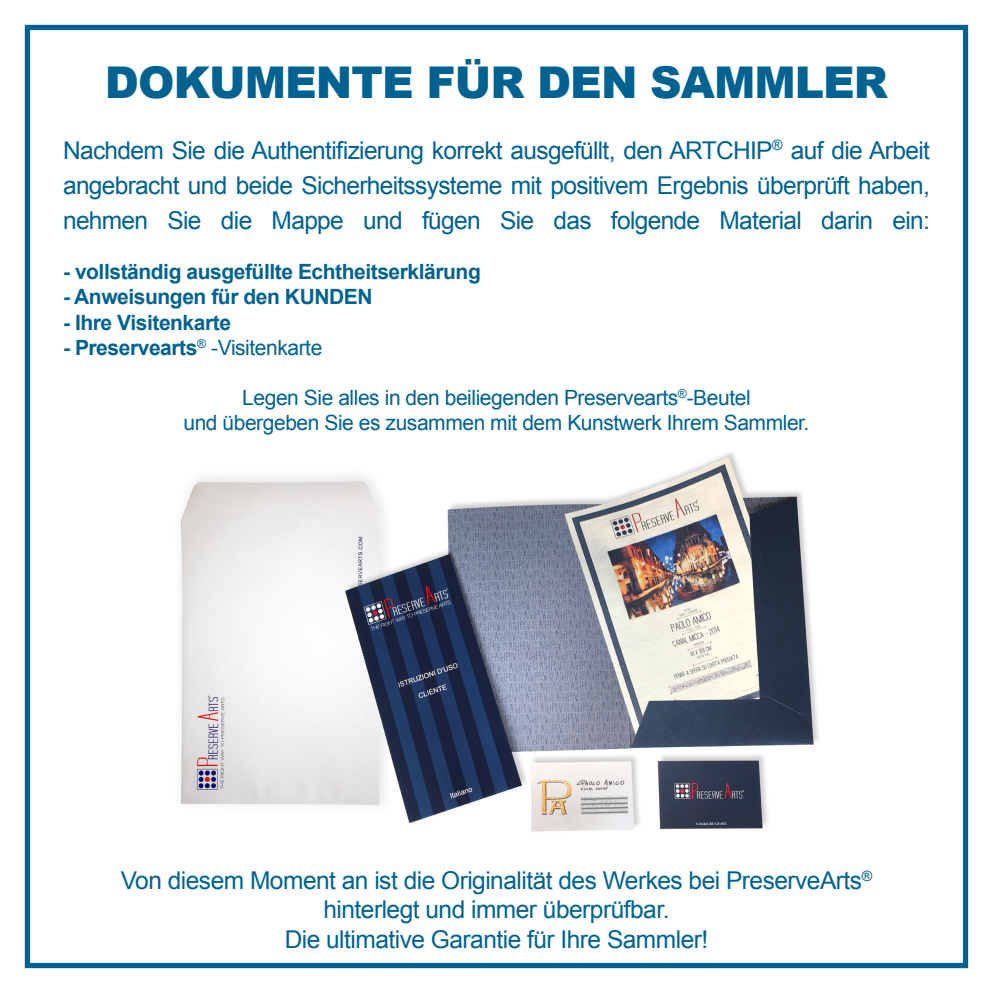
<style>
.page{position:relative;width:993px;height:993px;background:#fff}
.page>*{position:absolute;margin:0;border:0;box-sizing:border-box;transform-origin:0 0}
.t1{font:900 43.75px "Arial";letter-spacing:-.02em;color:#006291}
.t2{font:24.5px/35px "Arial";letter-spacing:-.03em;color:#006291}
.t3{font:700 21px "Arial";letter-spacing:-.02em;color:#006291}
.t4{font:21px "Arial";letter-spacing:-.02em;color:#006291}
.s1{font-weight:400}
</style>
<div class="page">
<div style="left:25px;top:25px;width:942px;height:942px;border:5px solid #006291"></div>
<img style="left:181px;top:452px;width:638px;height:380px">
<p class="t1" style="left:105px;top:51px;width:784px">DOKUMENTE FÜR DEN SAMMLER</p>
<p class="t2" style="left:63px;top:133px;width:868px">Nachdem Sie die Authentifizierung korrekt ausgefüllt, den ARTCHIP<sup>®</sup> auf die Arbeit angebracht und beide Sicherheitssysteme mit positivem Ergebnis überprüft haben,</p>
<p class="t2" style="left:63px;top:203px;width:868px">nehmen Sie die Mappe und fügen Sie das folgende Material darin ein:</p>
<p class="t3" style="left:63px;top:258px;width:419px">- vollständig ausgefüllte Echtheitserklärung</p>
<p class="t3" style="left:63px;top:283px;width:311px">- Anweisungen für den KUNDEN</p>
<p class="t3" style="left:63px;top:308px;width:169px">- Ihre Visitenkarte</p>
<p class="t3" style="left:63px;top:333px;width:261px">- Preservearts<sup>®</sup> <span class="s1">-Visitenkarte</span></p>
<p class="t4" style="left:242px;top:384px;width:509px">Legen Sie alles in den beiliegenden Preservearts<sup>®</sup>-Beutel</p>
<p class="t4" style="left:183px;top:409px;width:627px">und übergeben Sie es zusammen mit dem Kunstwerk Ihrem Sammler.</p>
<p class="t2" style="left:121px;top:862px;width:752px">Von diesem Moment an ist die Originalität des Werkes bei PreserveArts<sup>®</sup></p>
<p class="t2" style="left:323px;top:891px;width:347px">hinterlegt und immer überprüfbar.</p>
<p class="t2" style="left:284px;top:921px;width:425px">Die ultimative Garantie für Ihre Sammler!</p>
</div>
